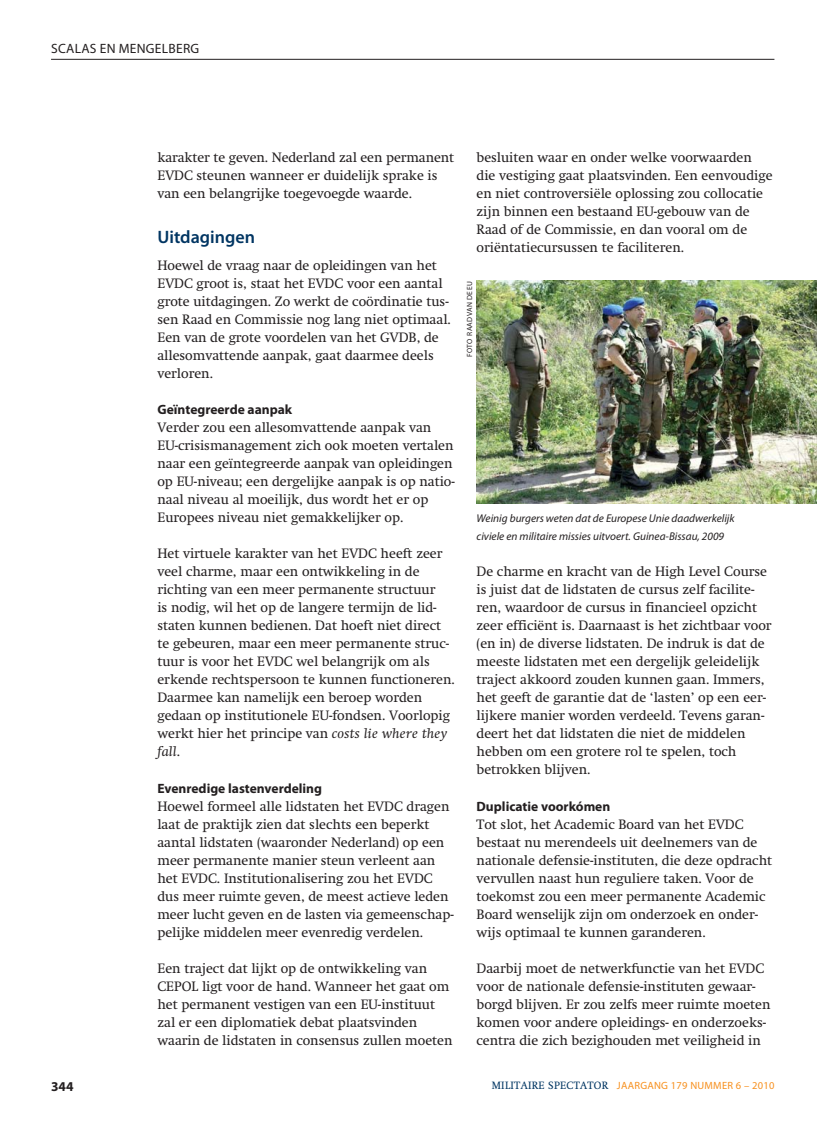
<style>
.page{position:relative;width:817px;height:1136px;background:#fff}
.page>*{position:absolute;margin:0;border:0;box-sizing:border-box;transform-origin:0 0}
.t1{font:600 18px "Myriad Pro";color:#003562}
.t2{font:13.5px/18px "Swift";color:#231f20}
.t3{font:700 13.5px "Myriad Pro";color:#231f20}
.t4{font:13.5px "Myriad Pro";letter-spacing:.02em;color:#231f20}
.t5{font:italic 11.25px/18px "Myriad Pro";color:#231f20}
.t6{font:10.5px "Myriad Pro";letter-spacing:.025em;color:#f7901e}
.t7{font:7.5px "Myriad Pro";letter-spacing:.02em;color:#231f20}
.s1{font-style:italic}
.s2{font-family:"Swift";color:#003562}
</style>
<div class="page">
<hr style="left:51px;top:59px;width:723px;height:1px;background:#231f20">
<img style="left:476px;top:281px;width:340px;height:222px">
<p class="t4" style="left:51px;top:40px;width:149px">SCALAS EN MENGELBERG</p>
<p class="t2" style="left:157px;top:150px;width:298px">karakter te geven. Nederland zal een permanent<br>EVDC steunen wanneer er duidelijk sprake is van een belangrijke toegevoegde waarde.</p>
<h1 class="t1" style="left:157px;top:230px;width:99px">Uitdagingen</h1>
<p class="t2" style="left:157px;top:258px;width:295px">Hoewel de vraag naar de opleidingen van het EVDC groot is, staat het EVDC voor een aantal grote uitdagingen. Zo werkt de coördinatie tus&shy;sen Raad en Commissie nog lang niet optimaal.<br>Een van de grote voordelen van het GVDB, de allesomvattende aanpak, gaat daarmee deels verloren.</p>
<p class="t3" style="left:157px;top:404px;width:136px">Geïntegreerde aanpak</p>
<p class="t2" style="left:157px;top:420px;width:299px">Verder zou een allesomvattende aanpak van EU-crisismanagement zich ook moeten vertalen naar een geïntegreerde aanpak van opleidingen op EU-niveau; een dergelijke aanpak is op natio&shy;naal niveau al moeilijk, dus wordt het er op Europees niveau niet gemakkelijker op.</p>
<p class="t2" style="left:157px;top:546px;width:299px">Het virtuele karakter van het EVDC heeft zeer veel charme, maar een ontwikkeling in de richting van een meer permanente structuur<br>is nodig, wil het op de langere termijn de lid&shy;staten kunnen bedienen. Dat hoeft niet direct te gebeuren, maar een meer permanente struc&shy;tuur is voor het EVDC wel belangrijk om als erkende rechtspersoon te kunnen functioneren.<br>Daarmee kan namelijk een beroep worden gedaan op institutionele EU-fondsen. Voorlopig werkt hier het principe van <span class="s1">costs lie where they fall</span>.</p>
<p class="t3" style="left:157px;top:782px;width:166px">Evenredige lastenverdeling</p>
<p class="t2" style="left:157px;top:798px;width:298px">Hoewel formeel alle lidstaten het EVDC dragen laat de praktijk zien dat slechts een beperkt aantal lidstaten (waaronder Nederland) op een meer permanente manier steun verleent aan het EVDC. Institutionalisering zou het EVDC dus meer ruimte geven, de meest actieve leden meer lucht geven en de lasten via gemeenschap&shy;pelijke middelen meer evenredig verdelen.</p>
<p class="t2" style="left:157px;top:960px;width:296px">Een traject dat lijkt op de ontwikkeling van CEPOL ligt voor de hand. Wanneer het gaat om het permanent vestigen van een EU-instituut zal er een diplomatiek debat plaatsvinden waarin de lidstaten in consensus zullen moeten</p>
<p class="t2" style="left:476px;top:150px;width:297px">besluiten waar en onder welke voorwaarden die vestiging gaat plaatsvinden. Een eenvoudige en niet controversiële oplossing zou collocatie zijn binnen een bestaand EU-gebouw van de Raad of de Commissie, en dan vooral om de oriëntatiecursussen te faciliteren.</p>
<p class="t7" style="left:465px;top:357px;width:77px;rotate:-90deg">FOTO RAAD VAN DE EU</p>
<p class="t5" style="left:476px;top:510px;width:259px">Weinig burgers weten dat de Europese Unie daadwerkelijk civiele en militaire missies uitvoert. Guinea-Bissau, 2009</p>
<p class="t2" style="left:476px;top:564px;width:296px">De charme en kracht van de High Level Course is juist dat de lidstaten de cursus zelf facilite&shy;ren, waardoor de cursus in financieel opzicht zeer efficiënt is. Daarnaast is het zichtbaar voor (en in) de diverse lidstaten. De indruk is dat de meeste lidstaten met een dergelijk geleidelijk traject akkoord zouden kunnen gaan. Immers, het geeft de garantie dat de ‘lasten’ op een eer&shy;lijkere manier worden verdeeld. Tevens garan&shy;deert het dat lidstaten die niet de middelen hebben om een grotere rol te spelen, toch betrokken blijven.</p>
<p class="t3" style="left:476px;top:800px;width:135px">Duplicatie voorkómen</p>
<p class="t2" style="left:476px;top:816px;width:297px">Tot slot, het Academic Board van het EVDC bestaat nu merendeels uit deelnemers van de nationale defensie-instituten, die deze opdracht vervullen naast hun reguliere taken. Voor de toekomst zou een meer permanente Academic Board wenselijk zijn om onderzoek en onder&shy;wijs optimaal te kunnen garanderen.</p>
<p class="t2" style="left:476px;top:960px;width:295px">Daarbij moet de netwerkfunctie van het EVDC voor de nationale defensie-instituten gewaar&shy;borgd blijven. Er zou zelfs meer ruimte moeten komen voor andere opleidings- en onderzoeks&shy;centra die zich bezighouden met veiligheid in</p>
<p class="t3" style="left:51px;top:1081px;width:24px">344</p>
<p class="t6" style="left:491px;top:1078px;width:284px"><span class="s2">MILITAIRE SPECTATOR</span> JAARGANG 179 NUMMER 6 – 2010</p>
</div>
